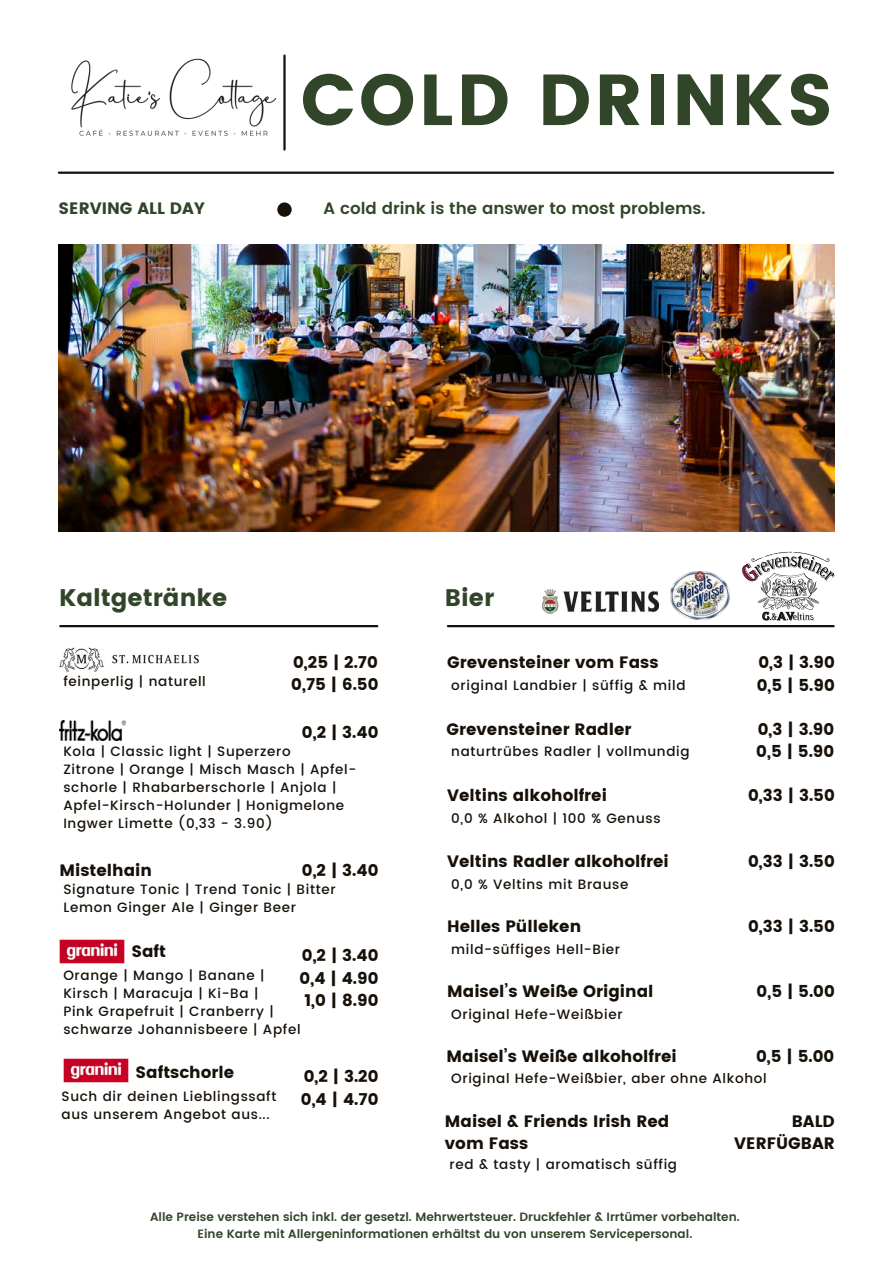
<style>
.page{position:relative;width:894px;height:1264px;background:#fff}
.page>*{position:absolute;margin:0;border:0;box-sizing:border-box;transform-origin:0 0}
.t1{font:72px "Poppins";letter-spacing:.045em;color:#314528}
.t2{font:24px "Poppins";color:#314528}
.t3{font:16.5px/22.5px "Poppins";color:#171009}
.t4{font:600 16.5px "Poppins";color:#314528}
.t5{font:16.5px "Poppins";color:#314528}
.t6{font:500 13.5px/18px "Poppins";letter-spacing:.05em;color:#171009}
.t7{font:600 12px "Poppins";color:#314528}
.s1{color:#fff}
</style>
<div class="page">
<img style="left:59px;top:244px;width:775px;height:287px">
<hr style="left:59px;top:172px;width:773px;height:2px;background:#171009">
<div style="left:277px;top:202px;width:14px;height:15px;background:#171009;border-radius:50%"></div>
<img style="left:71px;top:54px;width:215px;height:97px">
<hr style="left:448px;top:625px;width:385px;height:2px;background:#171009">
<hr style="left:60px;top:625px;width:317px;height:2px;background:#171009">
<svg style="left:742px;top:552px;width:92px;height:68px"></svg>
<img style="left:670px;top:571px;width:59px;height:48px">
<img style="left:542px;top:589px;width:116px;height:25px">
<img style="left:59px;top:721px;width:66px;height:19px">
<img style="left:59px;top:647px;width:140px;height:25px">
<img style="left:59px;top:939px;width:66px;height:25px">
<img style="left:63px;top:1058px;width:66px;height:25px">
<p class="t1" style="left:300px;top:58px;width:534px">COLD DRINKS</p>
<p class="t5" style="left:59px;top:198px;width:148px">SERVING ALL DAY</p>
<h1 class="t4" style="left:323px;top:199px;width:383px">A cold drink is the answer to most problems.</h1>
<p class="t2" style="left:59px;top:584px;width:170px">Kaltgetränke</p>
<h4 class="t2" style="left:445px;top:584px;width:51px">Bier</h4>
<h2 class="t3" style="left:293px;top:651px;width:86px">0,25 | 2.70</h2>
<p class="t6" style="left:63px;top:672px;width:144px">feinperlig | naturell</p>
<h2 class="t3" style="left:291px;top:673px;width:89px">0,75 | 6.50</h2>
<p class="t3" style="left:302px;top:720px;width:78px">0,2 | 3.40</p>
<p class="t6" style="left:63px;top:742px;width:294px">Kola | Classic light | Superzero<br>Zitrone | Orange | Misch Masch | Apfel&shy;schorle | Rhabarberschorle | Anjola | Apfel-Kirsch-Holunder | Honigmelone Ingwer Limette (0,33 - 3.90)</p>
<p class="t3" style="left:302px;top:858px;width:78px">0,2 | 3.40</p>
<p class="t3" style="left:60px;top:859px;width:94px">Mistelhain</p>
<p class="t6" style="left:63px;top:880px;width:274px">Signature Tonic | Trend Tonic | Bitter<br>Lemon Ginger Ale | Ginger Beer</p>
<h3 class="t3" style="left:299px;top:944px;width:80px;text-align:justify">0,2 | 3.40<br>0,4 | 4.90<br>1,0 | 8.90</h3>
<h5 class="t6" style="left:63px;top:966px;width:239px">Orange | Mango | Banane |<br>Kirsch | Maracuja | Ki-Ba |<br>Pink Grapefruit | Cranberry | schwarze Johannisbeere | Apfel</h5>
<p class="t3" style="left:447px;top:651px;width:213px">Grevensteiner vom Fass</p>
<h3 class="t6" style="left:451px;top:676px;width:236px">original Landbier | süffig &amp; mild</h3>
<h4 class="t3" style="left:446px;top:717px;width:186px">Grevensteiner Radler</h4>
<h3 class="t6" style="left:451px;top:742px;width:240px">naturtrübes Radler | vollmundig</h3>
<h4 class="t3" style="left:447px;top:784px;width:161px">Veltins alkoholfrei</h4>
<h3 class="t6" style="left:451px;top:809px;width:211px">0,0 % Alkohol | 100 % Genuss</h3>
<h4 class="t3" style="left:447px;top:850px;width:223px">Veltins Radler alkoholfrei</h4>
<h3 class="t6" style="left:451px;top:875px;width:179px">0,0 % Veltins mit Brause</h3>
<p class="t3" style="left:447px;top:914px;width:135px">Helles Pülleken</p>
<h4 class="t6" style="left:451px;top:940px;width:170px">mild-süffiges Hell-Bier</h4>
<h5 class="t3" style="left:447px;top:979px;width:208px">Maisel’s Weiße Original</h5>
<p class="t6" style="left:451px;top:1004px;width:173px">Original Hefe-Weißbier</p>
<h5 class="t3" style="left:756px;top:651px;width:79px">0,3 | 3.90<br>0,5 | 5.90</h5>
<h5 class="t3" style="left:756px;top:717px;width:79px">0,3 | 3.90<br>0,5 | 5.90</h5>
<h5 class="t3" style="left:748px;top:784px;width:88px">0,33 | 3.50</h5>
<h5 class="t3" style="left:748px;top:850px;width:88px">0,33 | 3.50</h5>
<h3 class="t3" style="left:748px;top:914px;width:88px">0,33 | 3.50</h3>
<h4 class="t3" style="left:756px;top:979px;width:80px">0,5 | 5.00</h4>
<h4 class="t3" style="left:66px;top:1060px;width:170px"><span class="s1">Granini</span> Saftschorle</h4>
<h3 class="t6" style="left:61px;top:1086px;width:216px">Such dir deinen Lieblingssaft aus unserem Angebot aus...</h3>
<h5 class="t3" style="left:301px;top:1065px;width:79px">0,2 | 3.20<br>0,4 | 4.70</h5>
<h5 class="t3" style="left:446px;top:1044px;width:232px">Maisel’s Weiße alkoholfrei</h5>
<h3 class="t6" style="left:451px;top:1069px;width:317px">Original Hefe-Weißbier, aber ohne Alkohol</h3>
<h4 class="t3" style="left:755px;top:1044px;width:80px">0,5 | 5.00</h4>
<h3 class="t3" style="left:445px;top:1109px;width:226px">Maisel &amp; Friends Irish Red vom Fass</h3>
<h5 class="t6" style="left:449px;top:1154px;width:229px">red &amp; tasty | aromatisch süffig</h5>
<h4 class="t3" style="left:734px;top:1109px;width:102px;text-align:right">BALD<br>VERFÜGBAR</h4>
<p class="t7" style="left:150px;top:1209px;width:591px">Alle Preise verstehen sich inkl. der gesetzl. Mehrwertsteuer. Druckfehler &amp; Irrtümer vorbehalten.</p>
<h3 class="t7" style="left:197px;top:1226px;width:496px">Eine Karte mit Allergeninformationen erhältst du von unserem Servicepersonal.</h3>
</div>
